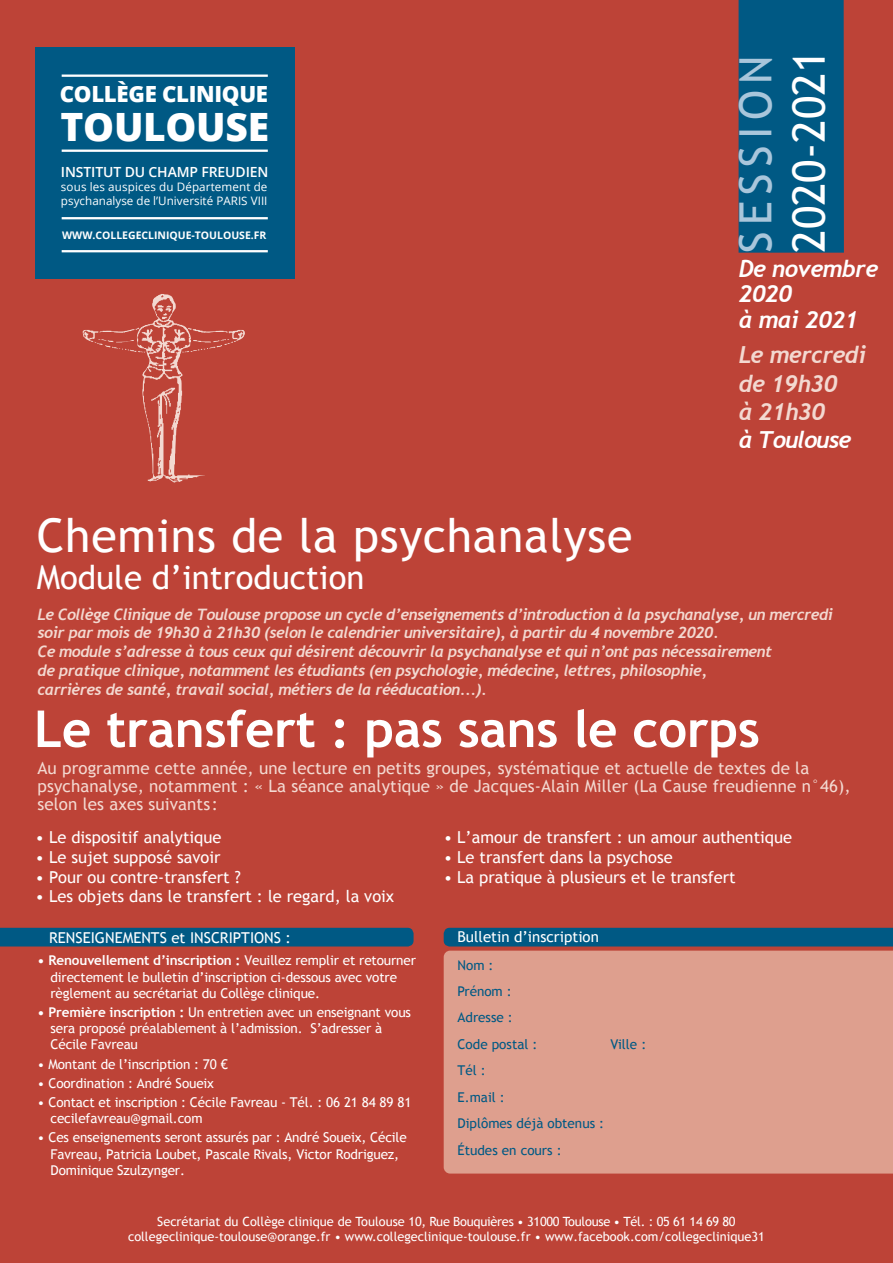
<style>
.page{position:relative;width:893px;height:1263px;background:#bd4337}
.page>*{position:absolute;margin:0;border:0;box-sizing:border-box;transform-origin:0 0}
.t1{font:700 51px "Trebuchet MS";letter-spacing:-.005em;color:#fff}
.t2{font:46.5px "Trebuchet MS";letter-spacing:.015em;color:#fff}
.t3{font:44.55px "Trebuchet MS";color:#fff}
.t4{font:44.55px "Trebuchet MS";letter-spacing:.14em;color:#a9c6db}
.t5{font:800 39px "Open Sans";letter-spacing:-.01em;color:#fff}
.t6{font:33px "Trebuchet MS";color:#fff}
.t7{font:italic 700 23.55px/28.2px "Trebuchet";letter-spacing:-.02em;color:#f3d9d1}
.t8{font:italic 700 23.55px/25.5px "Trebuchet";letter-spacing:-.02em;color:#fff}
.t9{font:italic 700 23.55px "Trebuchet";letter-spacing:-.04em;color:#fff}
.t10{font:800 22.35px "Open Sans";letter-spacing:-.015em;color:#fff}
.t11{font:16.95px/18px "Trebuchet MS";letter-spacing:.005em;color:#f3d9d1}
.t12{font:16.5px "Trebuchet MS";color:#fff}
.t13{font:italic 700 15.75px/18.9px "Trebuchet";letter-spacing:-.03em;color:#f3d9d1}
.t14{font:15px "Trebuchet MS";color:#fff}
.t15{font:600 13.95px "Open Sans";letter-spacing:-.01em;color:#fff}
.t16{font:13.5px/16.2px "Trebuchet MS";letter-spacing:-.01em;color:#fff}
.t17{font:13.5px/26.4px "Trebuchet MS";color:#005984}
.t18{font:12.75px/15.3px "Trebuchet MS";color:#fff;text-align:center}
.t19{font:11.7px/14px "Open Sans";color:#fff}
.t20{font:700 10.5px "Open Sans";color:#fff}
.s1{font-weight:700}
</style>
<div class="page">
<div style="left:0;top:928px;width:414px;height:18px;background:#005984"></div>
<img style="left:82px;top:294px;width:146px;height:189px">
<div style="left:739px;top:0;width:105px;height:253px;background:#005984"></div>
<div style="left:35px;top:48px;width:259px;height:231px;background:#005984"></div>
<hr style="left:62px;top:150px;width:206px;height:2px;background:#fff">
<hr style="left:62px;top:217px;width:206px;height:2px;background:#fff">
<hr style="left:62px;top:75px;width:206px;height:2px;background:#fff">
<hr style="left:62px;top:250px;width:206px;height:2px;background:#fff">
<div style="left:444px;top:951px;width:449px;height:222px;background:#de9f8e"></div>
<div style="left:444px;top:928px;width:449px;height:18px;background:#005984"></div>
<h3 class="t10" style="left:60px;top:77px;width:210px">COLLÈGE CLINIQUE</h3>
<h3 class="t5" style="left:61px;top:97px;width:210px">TOULOUSE</h3>
<p class="t15" style="left:61px;top:162px;width:209px">INSTITUT DU CHAMP FREUDIEN</p>
<p class="t19" style="left:61px;top:179px;width:208px">sous les auspices du Département de psychanalyse de l’Université PARIS VIII</p>
<p class="t20" style="left:62px;top:227px;width:206px">WWW.COLLEGECLINIQUE-TOULOUSE.FR</p>
<h3 class="t4" style="left:729px;top:253px;width:199px;rotate:-90deg">SESS I ON</h3>
<h3 class="t3" style="left:783px;top:253px;width:205px;rotate:-90deg">2020-2021</h3>
<h3 class="t8" style="left:739px;top:256px;width:141px">De novembre<br>2020<br>à mai 2021</h3>
<h3 class="t7" style="left:739px;top:341px;width:129px">Le mercredi de 19h30<br>à 21h30</h3>
<h3 class="t9" style="left:739px;top:425px;width:114px">à Toulouse</h3>
<h2 class="t2" style="left:37px;top:508px;width:597px">Chemins de la psychanalyse</h2>
<h3 class="t6" style="left:37px;top:557px;width:329px">Module d’introduction</h3>
<p class="t13" style="left:38px;top:605px;width:797px">Le Collège Clinique de Toulouse propose un cycle d’enseignements d’introduction à la psychanalyse, un mercredi soir par mois de 19h30 à 21h30 (selon le calendrier universitaire), à partir du 4 novembre 2020.<br>Ce module s’adresse à tous ceux qui désirent découvrir la psychanalyse et qui n’ont pas nécessairement<br>de pratique clinique, notamment les étudiants (en psychologie, médecine, lettres, philosophie,<br>carrières de santé, travail social, métiers de la rééducation...).</p>
<h1 class="t1" style="left:34px;top:697px;width:727px">Le transfert : pas sans le corps</h1>
<p class="t11" style="left:38px;top:759px;width:814px">Au programme cette année, une lecture en petits groupes, systématique et actuelle de textes de la psychanalyse, notamment : « La séance analytique » de Jacques-Alain Miller (La Cause freudienne n°46), selon les axes suivants:</p>
<p class="t12" style="left:35px;top:827px;width:188px">• Le dispositif analytique</p>
<p class="t12" style="left:35px;top:847px;width:187px">• Le sujet supposé savoir</p>
<p class="t12" style="left:35px;top:867px;width:207px">• Pour ou contre-transfert ?</p>
<p class="t12" style="left:35px;top:887px;width:360px">• Les objets dans le transfert : le regard, la voix</p>
<p class="t12" style="left:444px;top:827px;width:350px">• L’amour de transfert : un amour authentique</p>
<p class="t12" style="left:444px;top:847px;width:230px">• Le transfert dans la psychose</p>
<p class="t12" style="left:444px;top:867px;width:294px">• La pratique à plusieurs et le transfert</p>
<p class="t14" style="left:457px;top:928px;width:143px">Bulletin d’inscription</p>
<p class="t17" style="left:457px;top:952px;width:81px">Nom :<br>Prénom :<br>Adresse :<br>Code postal :</p>
<p class="t14" style="left:49px;top:928px;width:243px">RENSEIGNEMENTS et INSCRIPTIONS :</p>
<p class="t16" style="left:51px;top:953px;width:367px;text-indent:-13px"><span class="s1">• Renouvellement d’inscription :</span> Veuillez remplir et retourner directement le bulletin d’inscription ci-dessous avec votre règlement au secrétariat du Collège clinique.</p>
<p class="t16" style="left:51px;top:1004px;width:362px;text-indent:-13px"><span class="s1">• Première inscription :</span> Un entretien avec un enseignant vous sera proposé préalablement à l’admission. S’adresser à<br>Cécile Favreau</p>
<p class="t16" style="left:38px;top:1056px;width:192px">• Montant de l’inscription : 70 €</p>
<p class="t16" style="left:38px;top:1075px;width:178px">• Coordination : André Soueix</p>
<p class="t16" style="left:51px;top:1094px;width:362px;text-indent:-13px">• Contact et inscription : Cécile Favreau - Tél. : 06 21 84 89 81 cecilefavreau@gmail.com</p>
<p class="t16" style="left:51px;top:1130px;width:358px;text-indent:-13px">• Ces enseignements seront assurés par : André Soueix, Cécile<br>Favreau, Patricia Loubet, Pascale Rivals, Victor Rodriguez,<br>Dominique Szulzynger.</p>
<p class="t18" style="left:128px;top:1213px;width:638px">Secrétariat du Collège clinique de Toulouse 10, Rue Bouquières • 31000 Toulouse • Tél. : 05 61 14 69 80 collegeclinique-toulouse@orange.fr • www.collegeclinique-toulouse.fr • www.facebook.com/collegeclinique31</p>
<p class="t17" style="left:610px;top:1031px;width:37px">Ville :</p>
<p class="t17" style="left:457px;top:1057px;width:148px">Tél :<br>E.mail :<br>Diplômes déjà obtenus :<br>Études en cours :</p>
</div>
